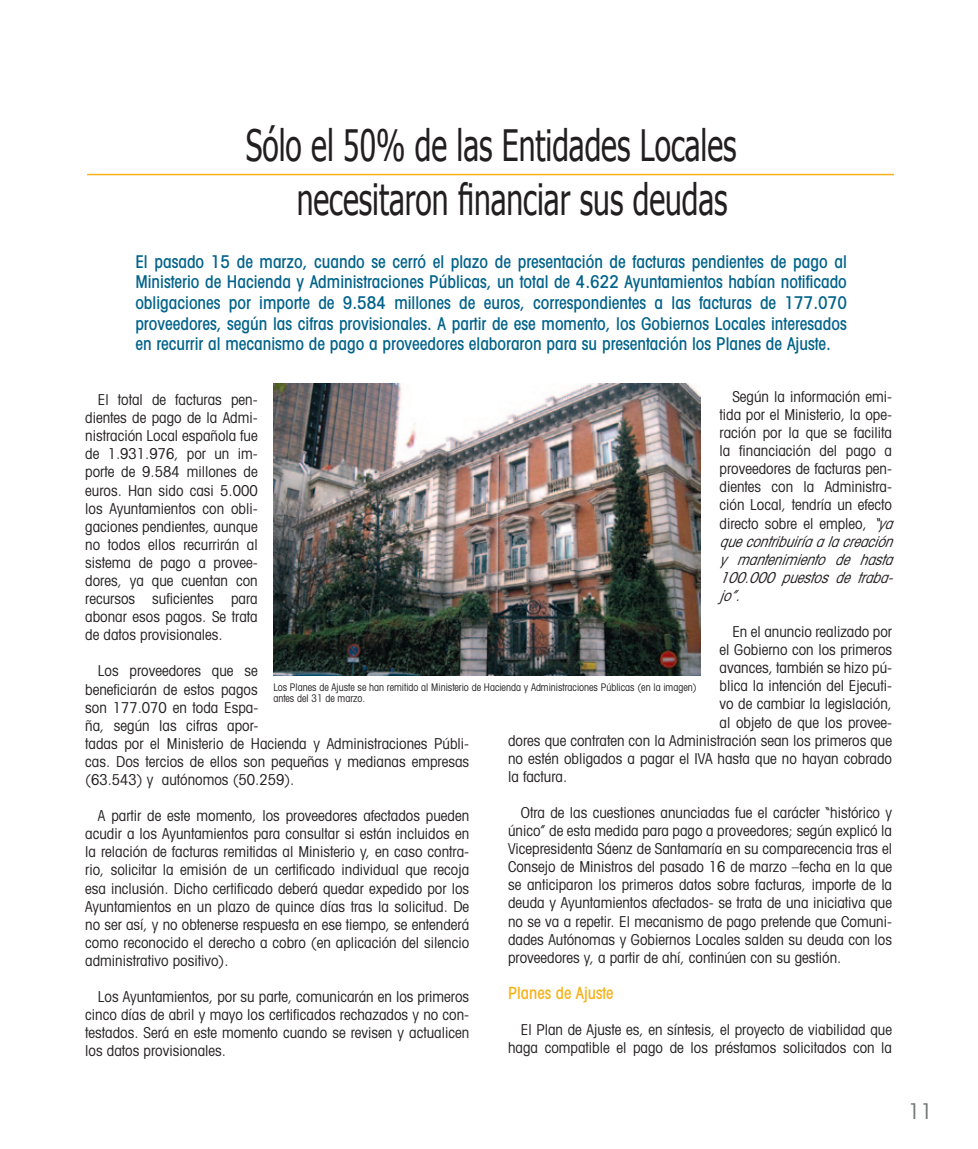
<style>
.page{position:relative;width:978px;height:1149px;background:#fff}
.page>*{position:absolute;margin:0;border:0;box-sizing:border-box;transform-origin:0 0}
.t1{font:43.2px "Tahoma";color:#231f20;scale:.69 1}
.t2{font:condensed 21.75px "Avant Garde";color:#727773}
.t3{font:500 condensed 17.55px/20.7px "Avant Garde";color:#00628a;text-align:justify}
.parrafo_texto_artiuc{font:500 condensed 16.8px "Avant Garde";color:#f7b118}
.parrafo_texto_artiuc-2{font:condensed 15px/18px "Avant Garde";color:#231f20;text-align:justify}
.t4{font:condensed 10.5px/12px "Avant Garde";color:#231f20;scale:.95 1}
.s1{font-style:italic}
</style>
<div class="page">
<hr style="left:87px;top:174px;width:807px;height:1px;background:#f7b118">
<img style="left:273px;top:383px;width:427px;height:292px">
<p class="t1" style="left:246px;top:118px;width:713px">Sólo el 50% de las Entidades Locales</p>
<p class="t1" style="left:297px;top:172px;width:626px">necesitaron financiar sus deudas</p>
<p class="t3" style="left:135px;top:250px;width:713px">El pasado 15 de marzo, cuando se cerró el plazo de presentación de facturas pendientes de pago al Ministerio de Hacienda y Administraciones Públicas, un total de 4.622 Ayuntamientos habían notificado obligaciones por importe de 9.584 millones de euros, correspondientes a las facturas de 177.070 proveedores, según las cifras provisionales. A partir de ese momento, los Gobiernos Locales interesados en recurrir al mecanismo de pago a proveedores elaboraron para su presentación los Planes de Ajuste.</p>
<p class="parrafo_texto_artiuc-2" style="left:720px;top:387px;width:181px;text-align:left;text-indent:13px">Según la información emi&shy;tida por el Ministerio, la ope&shy;ración por la que se facilita la financiación del pago a proveedores de facturas pen&shy;dientes con la Administra&shy;ción Local, tendría un efecto directo sobre el empleo, <span class="s1">“ya quecontribuiríaalacreación y mantenimiento de hasta<br>100.000 puestos de traba&shy;jo”.</span></p>
<p class="parrafo_texto_artiuc-2" style="left:732px;top:622px;width:161px">En el anuncio realizado por</p>
<p class="parrafo_texto_artiuc-2" style="left:720px;top:640px;width:174px">el Gobierno con los primeros</p>
<p class="parrafo_texto_artiuc-2" style="left:720px;top:658px;width:174px">avances, también se hizo pú-</p>
<p class="parrafo_texto_artiuc-2" style="left:720px;top:676px;width:174px">blica la intención del Ejecuti-</p>
<p class="parrafo_texto_artiuc-2" style="left:720px;top:694px;width:174px">vo de cambiar la legislación,</p>
<p class="parrafo_texto_artiuc-2" style="left:720px;top:712px;width:174px">al objeto de que los provee-</p>
<p class="parrafo_texto_artiuc-2" style="left:508px;top:730px;width:385px">dores que contraten con la Administración sean los primeros que</p>
<p class="parrafo_texto_artiuc-2" style="left:508px;top:748px;width:385px">no estén obligados a pagar el IVA hasta que no hayan cobrado</p>
<p class="parrafo_texto_artiuc-2" style="left:508px;top:766px;width:61px">la factura.</p>
<p class="parrafo_texto_artiuc-2" style="left:508px;top:802px;width:386px;text-indent:13px">Otra de las cuestiones anunciadas fue el carácter “histórico y único” de esta medida para pago a proveedores; según explicó la Vicepresidenta Sáenz de Santamaría en su comparecencia tras el Consejo de Ministros del pasado 16 de marzo –fecha en la que se anticiparon los primeros datos sobre facturas, importe de la deuda y Ayuntamientos afectados- se trata de una iniciativa que no se va a repetir. El mecanismo de pago pretende que Comuni&shy;dades Autónomas y Gobiernos Locales salden su deuda con los proveedores y, a partir de ahí, continúen con su gestión.</p>
<p class="parrafo_texto_artiuc" style="left:508px;top:982px;width:107px">Planes de Ajuste</p>
<p class="parrafo_texto_artiuc-2" style="left:508px;top:1019px;width:386px;text-align:right">El Plan de Ajuste es, en síntesis, el proyecto de viabilidad que haga compatible el pago de los préstamos solicitados con la</p>
<p class="parrafo_texto_artiuc-2" style="left:85px;top:390px;width:174px;text-indent:13px">El total de facturas pen&shy;dientes de pago de la Admi&shy;nistración Local española fue de 1.931.976, por un im&shy;porte de 9.584 millones de euros. Han sido casi 5.000 los Ayuntamientos con obli&shy;gaciones pendientes, aunque no todos ellos recurrirán al sistema de pago a provee&shy;dores, ya que cuentan con recursos suficientes para abonar esos pagos. Se trata de datos provisionales.</p>
<p class="parrafo_texto_artiuc-2" style="left:85px;top:661px;width:386px;text-align:left;text-indent:13px">Los proveedores que se<br>beneficiarán de estos pagos<br>son 177.070 en toda Espa-<br>ña, según las cifras apor-<br>tadas por el Ministerio de Hacienda y Administraciones Públi&shy;cas. Dos tercios de ellos son pequeñas y medianas empresas (63.543) y autónomos (50.259).</p>
<p class="parrafo_texto_artiuc-2" style="left:85px;top:806px;width:386px;text-indent:13px">A partir de este momento, los proveedores afectados pueden acudir a los Ayuntamientos para consultar si están incluidos en la relación de facturas remitidas al Ministerio y, en caso contra&shy;rio, solicitar la emisión de un certificado individual que recoja esa inclusión. Dicho certificado deberá quedar expedido por los Ayuntamientos en un plazo de quince días tras la solicitud. De no ser así, y no obtenerse respuesta en ese tiempo, se entenderá como reconocido el derecho a cobro (en aplicación del silencio administrativo positivo).</p>
<p class="parrafo_texto_artiuc-2" style="left:85px;top:986px;width:385px;text-indent:13px">Los Ayuntamientos, por su parte, comunicarán en los primeros cinco días de abril y mayo los certificados rechazados y no con&shy;testados. Será en este momento cuando se revisen y actualicen los datos provisionales.</p>
<p class="t4" style="left:273px;top:680px;width:447px">Los Planes de Ajuste se han remitido al Ministerio de Hacienda y Administraciones Públicas (en la imagen) antes del 31 de marzo.</p>
<p class="t2" style="left:908px;top:1097px;width:26px">11</p>
</div>
